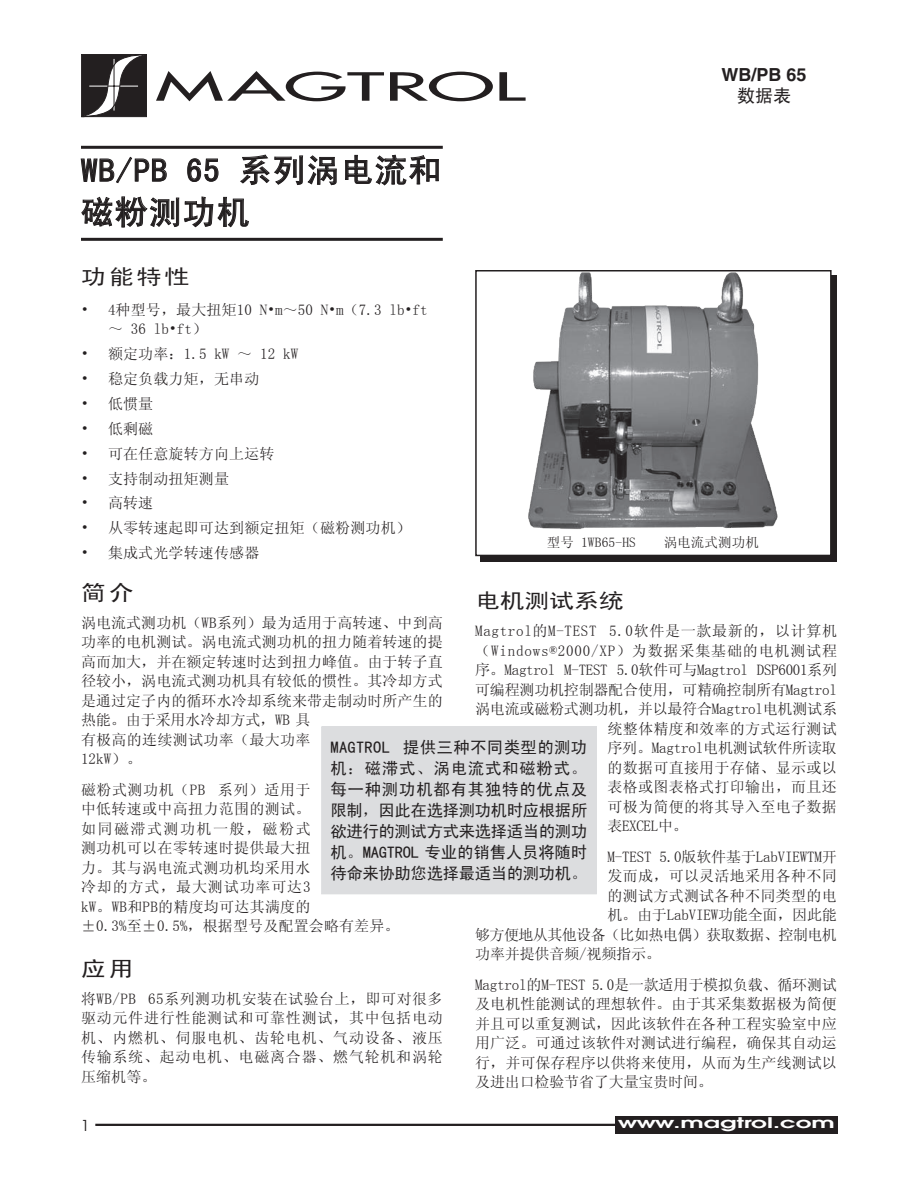
<style>
.page{position:relative;width:918px;height:1188px;background:#fff}
.page>*{position:absolute;margin:0;border:0;box-sizing:border-box;transform-origin:0 0}
.drawing_table_text{font:37.8px "Futura";letter-spacing:-.005em;color:#231f20;scale:2.14 1}
.t1{font:33px/42px "Sim Hei";letter-spacing:.03em;color:#231f20}
.section_heading{font:21px "Sim Hei";letter-spacing:.04em;color:#231f20;scale:1.2 1}
.t2{font:700 18px "Helvetica";color:#231f20}
.t3{font:18px "Sim Hei";color:#231f20}
.shaded_box_text{font:16.5px/21px "Sim Hei";letter-spacing:-.03em;color:#231f20;text-align:justify}
.body_text{font:15px/19.5px "Sim Sun";letter-spacing:.005em;color:#231f20}
.bullet_list{font:15px/19.5px "Sim Sun";letter-spacing:.01em;color:#231f20}
.body_text-2{font:15px "Sim Sun";letter-spacing:-.015em;color:#231f20}
.body_text-3{font:15px "Sim Sun";letter-spacing:-.02em;color:#231f20}
.body_text-4{font:15px "Sim Sun";letter-spacing:.045em;color:#231f20}
.body_text-5{font:15px "Sim Sun";letter-spacing:.055em;color:#231f20}
.body_text-6{font:15px "Sim Sun";letter-spacing:-.035em;color:#231f20}
.page_number{font:15px "Avant Garde";color:#231f20}
.t4{font:600 14.55px "Avant Garde";color:#fff;scale:1.7 1}
.table_caption{font:13.5px "Sim Sun";letter-spacing:.01em;color:#231f20}
</style>
<div class="page">
<hr style="left:81px;top:146px;width:362px;height:3px;background:#231f20">
<hr style="left:81px;top:238px;width:362px;height:3px;background:#231f20">
<svg style="left:80px;top:156px;width:87px;height:27px"></svg>
<svg style="left:187px;top:158px;width:32px;height:24px"></svg>
<svg style="left:240px;top:154px;width:97px;height:31px"></svg>
<svg style="left:345px;top:154px;width:94px;height:32px"></svg>
<svg style="left:81px;top:196px;width:168px;height:32px"></svg>
<svg style="left:81px;top:54px;width:66px;height:63px"></svg>
<hr style="left:95px;top:1124px;width:524px;height:2px;background:#231f20">
<div style="left:615px;top:1117px;width:223px;height:17px;background:#231f20"></div>
<div style="left:481px;top:275px;width:356px;height:287px;background:#231f20"></div>
<div style="left:476px;top:271px;width:355px;height:284px;background:#fff"></div>
<img style="left:528px;top:273px;width:250px;height:256px">
<div style="left:475px;top:270px;width:357px;height:286px;border:2px solid #231f20"></div>
<div style="left:322px;top:727px;width:274px;height:167px;background:#dcdddf"></div>
<div style="left:321px;top:727px;width:276px;height:167px;border:1px solid #dcdddf"></div>
<p class="drawing_table_text" style="left:155px;top:62px;width:174px">MAGTROL</p>
<p class="t1" style="left:81px;top:149px;width:362px">WB/PB 65 系列涡电流和磁粉测功机</p>
<p class="t2" style="left:722px;top:64px;width:87px">WB/PB 65</p>
<p class="t3" style="left:737px;top:87px;width:56px">数据表</p>
<p class="section_heading" style="left:81px;top:266px;width:92px">功能特性</p>
<p class="bullet_list" style="left:108px;top:300px;width:321px;text-indent:-27px">• 4种型号，最大扭矩10 N•m～50 N•m（7.3 lb•ft～ 36 lb•ft）</p>
<p class="bullet_list" style="left:81px;top:344px;width:219px">• 额定功率：1.5 kW ～ 12 kW</p>
<p class="bullet_list" style="left:81px;top:369px;width:180px">• 稳定负载力矩，无串动</p>
<p class="bullet_list" style="left:81px;top:394px;width:74px">• 低惯量</p>
<p class="bullet_list" style="left:81px;top:419px;width:74px">• 低剩磁</p>
<p class="bullet_list" style="left:81px;top:444px;width:195px">• 可在任意旋转方向上运转</p>
<p class="bullet_list" style="left:81px;top:468px;width:150px">• 支持制动扭矩测量</p>
<p class="bullet_list" style="left:81px;top:493px;width:74px">• 高转速</p>
<p class="bullet_list" style="left:81px;top:518px;width:331px">• 从零转速起即可达到额定扭矩（磁粉测功机）</p>
<p class="bullet_list" style="left:81px;top:543px;width:180px">• 集成式光学转速传感器</p>
<p class="section_heading" style="left:81px;top:582px;width:46px">简介</p>
<p class="body_text" style="left:81px;top:613px;width:363px">涡电流式测功机（WB系列）最为适用于高转速、中到高功率的电机测试。涡电流式测功机的扭力随着转速的提高而加大，并在额定转速时达到扭力峰值。由于转子直径较小，涡电流式测功机具有较低的惯性。其冷却方式是通过定子内的循环水冷却系统来带走制动时所产生的热能。由于采用水冷却方式，WB 具<br>有极高的连续测试功率（最大功率<br>12kW）。</p>
<p class="body_text" style="left:81px;top:780px;width:320px">磁粉式测功机（PB 系列）适用于<br>中低转速或中高扭力范围的测试。<br>如同磁滞式测功机一般，磁粉式<br>测功机可以在零转速时提供最大扭<br>力。其与涡电流式测功机均采用水<br>冷却的方式，最大测试功率可达3<br>kW。WB和PB的精度均可达其满度的<br>±0.3%至±0.5%，根据型号及配置会略有差异。</p>
<p class="section_heading" style="left:81px;top:958px;width:46px">应用</p>
<p class="body_text" style="left:81px;top:989px;width:363px;text-align:justify">将WB/PB 65系列测功机安装在试验台上，即可对很多驱动元件进行性能测试和可靠性测试，其中包括电动机、内燃机、伺服电机、齿轮电机、气动设备、液压传输系统、起动电机、电磁离合器、燃气轮机和涡轮压缩机等。</p>
<p class="table_caption" style="left:547px;top:536px;width:91px">型号 1WB65-HS</p>
<p class="table_caption" style="left:664px;top:536px;width:97px">涡电流式测功机</p>
<p class="section_heading" style="left:475px;top:590px;width:125px">电机测试系统</p>
<p class="body_text-4" style="left:475px;top:624px;width:363px">Magtrol的M-TEST 5.0软件是一款最新的，以计算机</p>
<p class="body_text-5" style="left:475px;top:643px;width:363px">（Windows®2000/XP）为数据采集基础的电机测试程</p>
<p class="body_text-3" style="left:475px;top:663px;width:363px">序。Magtrol M-TEST 5.0软件可与Magtrol DSP6001系列</p>
<p class="body_text-2" style="left:475px;top:682px;width:363px">可编程测功机控制器配合使用，可精确控制所有Magtrol</p>
<p class="body_text-2" style="left:475px;top:702px;width:363px">涡电流或磁粉式测功机，并以最符合Magtrol电机测试系</p>
<p class="body_text" style="left:607px;top:719px;width:231px">统整体精度和效率的方式运行测试</p>
<p class="body_text" style="left:607px;top:738px;width:231px">序列。Magtrol电机测试软件所读取</p>
<p class="body_text" style="left:607px;top:758px;width:231px">的数据可直接用于存储、显示或以</p>
<p class="body_text" style="left:607px;top:777px;width:231px">表格或图表格式打印输出，而且还</p>
<p class="body_text" style="left:607px;top:797px;width:231px">可极为简便的将其导入至电子数据</p>
<p class="body_text-3" style="left:607px;top:819px;width:82px">表EXCEL中。</p>
<p class="body_text" style="left:607px;top:847px;width:231px">M-TEST 5.0版软件基于LabVIEWTM开</p>
<p class="body_text" style="left:607px;top:866px;width:231px">发而成，可以灵活地采用各种不同</p>
<p class="body_text" style="left:607px;top:886px;width:231px">的测试方式测试各种不同类型的电</p>
<p class="body_text" style="left:607px;top:905px;width:231px">机。由于LabVIEW功能全面，因此能</p>
<p class="body_text-6" style="left:475px;top:927px;width:363px">够方便地从其他设备（比如热电偶）获取数据、控制电机</p>
<p class="body_text" style="left:475px;top:944px;width:187px">功率并提供音频/视频指示。</p>
<p class="body_text" style="left:475px;top:974px;width:363px;text-align:justify">Magtrol的M-TEST 5.0是一款适用于模拟负载、循环测试及电机性能测试的理想软件。由于其采集数据极为简便并且可以重复测试，因此该软件在各种工程实验室中应用广泛。可通过该软件对测试进行编程，确保其自动运行，并可保存程序以供将来使用，从而为生产线测试以及进出口检验节省了大量宝贵时间。</p>
<p class="shaded_box_text" style="left:330px;top:737px;width:259px">MAGTROL 提供三种不同类型的测功机：磁滞式、涡电流式和磁粉式。每一种测功机都有其独特的优点及限制，因此在选择测功机时应根据所欲进行的测试方式来选择适当的测功机。MAGTROL 专业的销售人员将随时待命来协助您选择最适当的测功机。</p>
<p class="page_number" style="left:81px;top:1116px;width:10px">1</p>
<p class="t4" style="left:618px;top:1114px;width:129px">www.magtrol.com</p>
</div>
